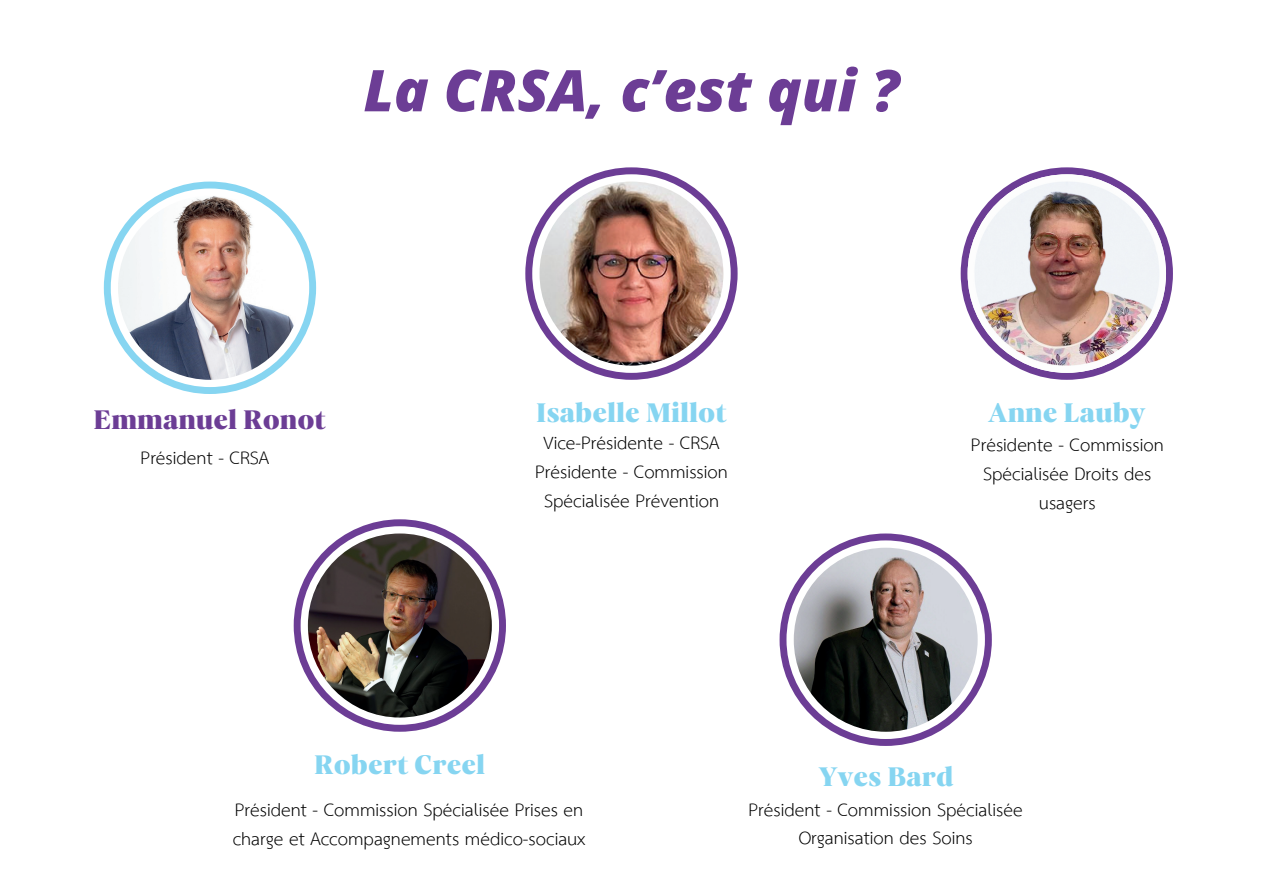
<style>
.page{position:relative;width:1263px;height:894px;background:#fff}
.page>*{position:absolute;margin:0;border:0;box-sizing:border-box;transform-origin:0 0}
.t1{font:italic 800 57.6px "Open Sans";color:#6c3d95}
.t2{font:27.3px "Carelia Upright";color:#86d5f1}
.t3{font:27.3px "Carelia Upright";color:#6c3d95}
.t4{font:25.8px/28.8px "TH Sarabun New";color:#000;text-align:center}
</style>
<div class="page">
<svg style="left:104px;top:181px;width:212px;height:213px"></svg>
<img style="left:118px;top:196px;width:184px;height:184px;border-radius:50%">
<svg style="left:525px;top:167px;width:213px;height:212px"></svg>
<img style="left:539px;top:181px;width:184px;height:184px;border-radius:50%">
<svg style="left:961px;top:167px;width:212px;height:212px"></svg>
<img style="left:968px;top:174px;width:198px;height:199px;border-radius:50%">
<svg style="left:780px;top:533px;width:212px;height:212px"></svg>
<img style="left:794px;top:547px;width:184px;height:184px;border-radius:50%">
<svg style="left:294px;top:519px;width:212px;height:212px"></svg>
<img style="left:308px;top:533px;width:184px;height:184px;border-radius:50%">
<h1 class="t1" style="left:364px;top:46px;width:537px">La CRSA, c’est qui ?</h1>
<p class="t3" style="left:94px;top:403px;width:234px">Emmanuel Ronot</p>
<p class="t4" style="left:141px;top:443px;width:130px">Président - CRSA</p>
<p class="t2" style="left:536px;top:396px;width:192px">Isabelle Millot</p>
<p class="t2" style="left:988px;top:396px;width:159px">Anne Lauby</p>
<p class="t4" style="left:535px;top:429px;width:194px">Vice-Présidente - CRSA<br>Présidente - Commission<br>Spécialisée Prévention</p>
<p class="t4" style="left:971px;top:431px;width:194px">Présidente - Commission<br>Spécialisée Droits des usagers</p>
<p class="t2" style="left:314px;top:747px;width:173px">Robert Creel</p>
<p class="t2" style="left:818px;top:760px;width:137px">Yves Bard</p>
<p class="t4" style="left:233px;top:795px;width:354px;text-align:left">Président - Commission Spécialisée Prises en charge et Accompagnements médico-sociaux</p>
<p class="t4" style="left:748px;top:795px;width:276px">Président - Commission Spécialisée<br>Organisation des Soins</p>
</div>
